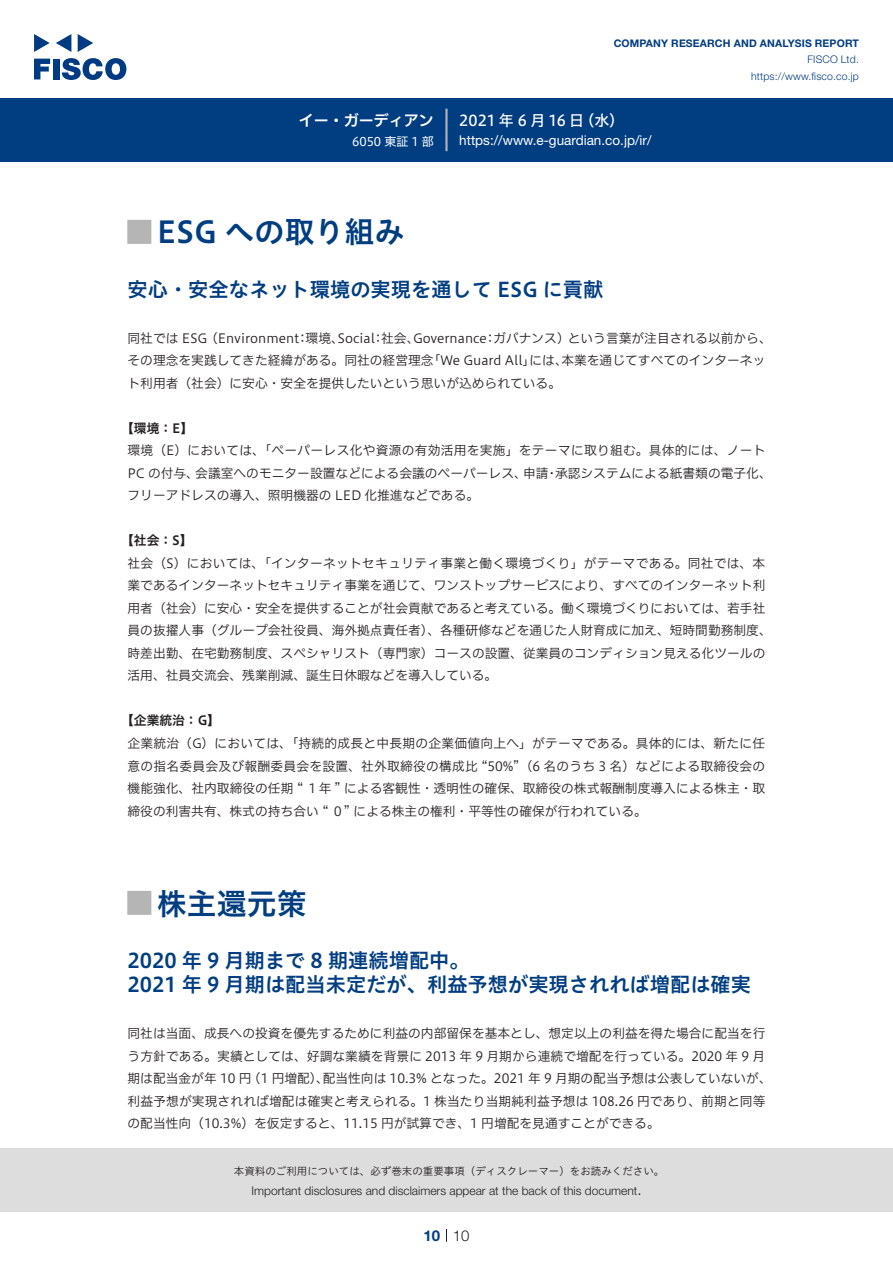
<style>
.page{position:relative;width:893px;height:1263px;background:#fff}
.page>*{position:absolute;margin:0;border:0;box-sizing:border-box;transform-origin:0 0}
.t1{font:30px "Hiragino UD Sans Std N W6";color:#003d81}
.t2{font:700 24px "Koz Go Pro";color:#b5b5b6}
.t3{font:20.25px/24px "Hiragino UD Sans Std W6";color:#003d81}
.t4{font:15px "Hiragino UD Sans F Std N W5";color:#fff}
.t5{font:15px "Hiragino UD Sans F Std N W6";color:#fff}
.t6{font:300 15px "Helvetica Neue LT Std";color:#231f20}
.t7{font:700 15px "Helvetica Neue LT Std";color:#003d81}
.t8{font:13.5px "Helvetica Neue LT Std";color:#fff}
.t9{font:12.75px/22.5px "Hiragino UD Sans F Std N W3";color:#231f20}
.t10{font:12.75px/22.5px "Hiragino UD Sans F Std N W3";letter-spacing:.02em;color:#231f20}
.t11{font:12.75px "Hiragino UD Sans F Std N W6";color:#231f20}
.t12{font:300 12px "Helvetica Neue LT Std";color:#231f20}
.t13{font:12px "Hiragino UD Sans F Std N W4";color:#fff}
.t14{font:10.5px "Hiragino UD Sans Std W3";color:#231f20}
.t15{font:700 10.5px "Helvetica Neue LT Std";letter-spacing:.015em;color:#003d81}
.t16{font:300 10.5px/16.5px "Helvetica Neue LT Std";letter-spacing:.015em;color:#003d81;text-align:right}
</style>
<div class="page">
<div style="left:0;top:1148px;width:893px;height:64px;background:#ddd"></div>
<svg style="left:34px;top:59px;width:16px;height:20px"></svg>
<div style="left:53px;top:59px;width:6px;height:20px;background:#003a83"></div>
<svg style="left:62px;top:58px;width:64px;height:22px"></svg>
<svg style="left:34px;top:34px;width:16px;height:18px"></svg>
<svg style="left:78px;top:34px;width:15px;height:18px"></svg>
<svg style="left:56px;top:34px;width:15px;height:18px"></svg>
<div style="left:0;top:98px;width:893px;height:64px;background:#003d81"></div>
<hr style="left:445px;top:109px;width:3px;height:42px;background:#b5b5b6">
<svg style="left:446px;top:1229px;width:1px;height:13px"></svg>
<p class="t5" style="left:299px;top:109px;width:137px">イー・ガーディアン</p>
<p class="t13" style="left:352px;top:132px;width:83px">6050 東証 1 部</p>
<p class="t15" style="left:614px;top:37px;width:247px">COMPANY RESEARCH AND ANALYSIS REPORT</p>
<p class="t16" style="left:751px;top:51px;width:109px">FISCO Ltd. https://www.fisco.co j p.</p>
<p class="t4" style="left:579px;top:109px;width:46px">（水(</p>
<p class="t4" style="left:459px;top:109px;width:127px">2021 年 6 月 16 日</p>
<p class="t8" style="left:459px;top:132px;width:194px">https://www -e. guardian. c o j p. /i r/</p>
<h1 class="t1" style="left:157px;top:209px;width:249px">ESG への取り組み</h1>
<h2 class="t2" style="left:128px;top:217px;width:25px">█</h2>
<h3 class="t3" style="left:128px;top:276px;width:477px">安心・安全なネット環境の実現を通して ESG に貢献</h3>
<p class="t9" style="left:568px;top:326px;width:205px">という言葉が注目される以前から、</p>
<p class="t9" style="left:493px;top:326px;width:78px">ガバナンス）</p>
<p class="t9" style="left:205px;top:326px;width:96px">（Environment</p>
<p class="t9" style="left:306px;top:326px;width:40px">環境、</p>
<p class="t9" style="left:128px;top:326px;width:81px">同社では ESG</p>
<p class="t9" style="left:381px;top:326px;width:40px">社会、</p>
<p class="t9" style="left:337px;top:326px;width:39px">Social</p>
<p class="t9" style="left:413px;top:326px;width:75px">Governance</p>
<p class="t9" style="left:296px;top:326px;width:14px">：</p>
<p class="t9" style="left:372px;top:326px;width:14px">：</p>
<p class="t9" style="left:484px;top:326px;width:14px">：</p>
<p class="t9" style="left:128px;top:349px;width:435px">その理念を実践してきた経緯がある。同社の経営理念<br>ト利用者（社会）に安心・安全を提供したいという思いが込められている。</p>
<p class="t11" style="left:121px;top:418px;width:73px">【環境：E【</p>
<p class="t10" style="left:555px;top:439px;width:218px;text-indent:-427px">環境（E）においては、「ペーパーレス化や資源の有効活用を実施」をテーマに取り組む。具体的には、ノート承認システムによる紙書類の電子化、</p>
<p class="t9" style="left:428px;top:349px;width:109px">「We Guard All」</p>
<p class="t9" style="left:561px;top:349px;width:205px">本業を通じてすべてのインターネッ</p>
<p class="t9" style="left:529px;top:349px;width:40px">には、</p>
<p class="t9" style="left:195px;top:461px;width:333px">会議室へのモニター設置などによる会議のペーパーレス、</p>
<p class="t9" style="left:523px;top:461px;width:27px">申請</p>
<p class="t9" style="left:128px;top:461px;width:353px">PC の付与、<br>フリーアドレスの導入、照明機器の LED 化推進などである。</p>
<p class="t11" style="left:121px;top:531px;width:73px">【社会：【S</p>
<p class="t9" style="left:128px;top:551px;width:646px">社会（）S においては、「インターネットセキュリティ事業と働く環境づくり」がテーマである。同社では、本業であるインターネットセキュリティ事業を通じて、ワンストップサービスにより、すべてのインターネット利用者（社会）に安心・安全を提供することが社会貢献であると考えている。働く環境づくりにおいては、若手社員の抜擢人事（グループ会社役員、海外拠点責任者）、各種研修などを通じた人財育成に加え、短時間勤務制度、時差出勤、在宅勤務制度、スペシャリスト（専門家）コースの設置、従業員のコンディション見える化ツールの活用、社員交流会、残業削減、誕生日休暇などを導入している。</p>
<p class="t11" style="left:121px;top:711px;width:100px">【企業統治：G【</p>
<p class="t9" style="left:128px;top:731px;width:639px;text-align:justify">企業統治（G）においては、「持続的成長と中長期の企業価値向上へ」がテーマである。具体的には、新たに任意の指名委員会及び報酬委員会を設置、社外取締役の構成比 “50%”（6 名のうち 3 名）などによる取締役会の機能強化、社内取締役の任期 “ １年 ” による客観性・透明性の確保、取締役の株式報酬制度導入による株主・取締役の利害共有、株式の持ち合い “ ０” による株主の権利・平等性の確保が行われている。</p>
<p class="t9" style="left:545px;top:461px;width:14px">・</p>
<h1 class="t1" style="left:157px;top:880px;width:151px">株主還元策</h1>
<h2 class="t2" style="left:128px;top:888px;width:25px">█</h2>
<h3 class="t3" style="left:128px;top:947px;width:625px">2020 年 9 月期まで 8 期連続増配中。<br>2021 年 9 月期は配当未定だが、利益予想が実現されれば増配は確実</h3>
<p class="t9" style="left:128px;top:1021px;width:639px">同社は当面、成長への投資を優先するために利益の内部留保を基本とし、想定以上の利益を得た場合に配当を行</p>
<p class="t9" style="left:128px;top:1044px;width:639px">う方針である。実績としては、好調な業績を背景に 2013 年 9 月期から連続で増配を行っている。2020 年 9 月</p>
<p class="t9" style="left:323px;top:1066px;width:451px">配当性向は 10.3% となった。2021 年 9 月期の配当予想は公表していないが、</p>
<p class="t9" style="left:128px;top:1066px;width:639px">期は配当金が年 10 円<br>利益予想が実現されれば増配は確実と考えられる。1 株当たり当期純利益予想は 108.26 円であり、前期と同等の配当性向（10.3%）を仮定すると、11.15 円が試算でき、1 円増配を見通すことができる。</p>
<p class="t9" style="left:248px;top:1066px;width:83px">（1 円増配）、</p>
<p class="t14" style="left:234px;top:1163px;width:432px">本資料のご利用については、必ず巻末の重要事項（ディスクレーマー）をお読みください。</p>
<p class="t6" style="left:637px;top:1180px;width:6px">.</p>
<p class="t12" style="left:251px;top:1183px;width:387px">Important disclosures and disclaimers appear at the back of this document</p>
<p class="t7" style="left:423px;top:1226px;width:18px">10</p>
<p class="t6" style="left:453px;top:1226px;width:18px">10</p>
</div>
